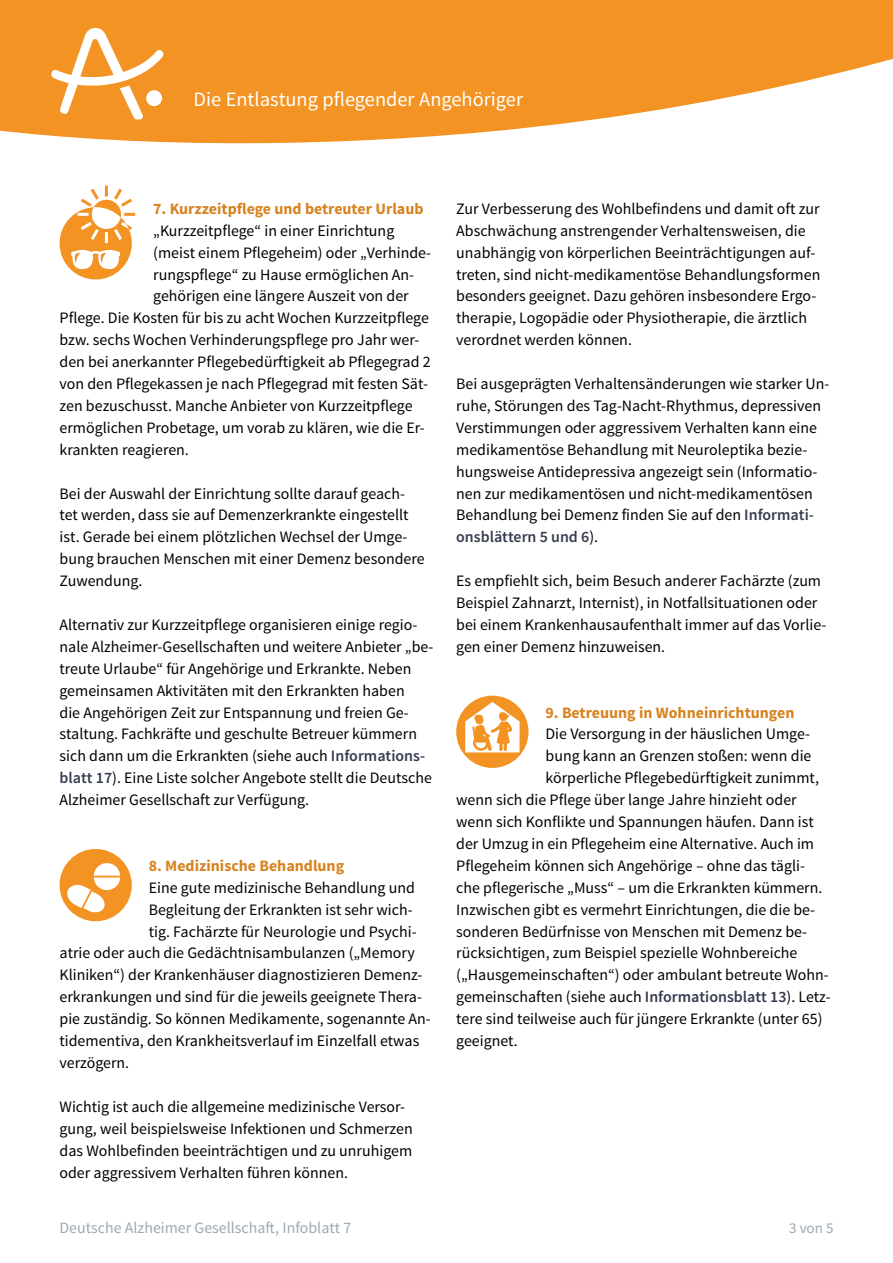
<style>
.page{position:relative;width:893px;height:1263px;background:#fff}
.page>*{position:absolute;margin:0;border:0;box-sizing:border-box;transform-origin:0 0}
.t1{font:20.4px "Source Sans Pro";color:#fff}
.fließtext_ohne-Abstand{font:15.9px/21.9px "Source Sans Pro";color:#000}
.fließtext_ohne_3trenn{font:15.9px "Source Sans Pro";color:#000}
.Zwischenüberschrift_klein_-_doppelter_Ab{font:700 15.9px "Source Sans Pro";color:#d78320}
.t2{font:15.9px "Source Sans Pro";color:#9ca9b1}
.t3{font:15px "Source Sans Pro";color:#9ca9b1}
.s1{font-weight:600;color:#363c50}
</style>
<div class="page">
<svg style="left:0;top:0;width:893px;height:143px;fill:#f39323"></svg>
<svg style="left:51px;top:28px;width:112px;height:92px"></svg>
<div style="left:60px;top:207px;width:72px;height:72px;background:#f39323;border-radius:50%"></div>
<svg style="left:77px;top:185px;width:58px;height:58px"></svg>
<hr style="left:78px;top:213px;width:28px;height:3px;background:#fff">
<svg style="left:71px;top:250px;width:49px;height:19px"></svg>
<div style="left:60px;top:849px;width:72px;height:72px;background:#f39323;border-radius:50%"></div>
<svg style="left:67px;top:863px;width:53px;height:50px"></svg>
<div style="left:456px;top:696px;width:72px;height:72px;background:#f39323;border-radius:50%"></div>
<svg style="left:465px;top:702px;width:55px;height:50px"></svg>
<p class="t1" style="left:193px;top:87px;width:331px">Die Entlastung pflegender Angehöriger</p>
<p class="Zwischenüberschrift_klein_-_doppelter_Ab" style="left:153px;top:198px;width:272px">7. Kurzzeitpflege und betreuter Urlaub</p>
<p class="fließtext_ohne_3trenn" style="left:153px;top:221px;width:243px">„Kurzzeitpflege“ in einer Einrichtung</p>
<p class="fließtext_ohne_3trenn" style="left:153px;top:242px;width:279px">(meist einem Pflegeheim) oder „Verhinde-</p>
<p class="fließtext_ohne_3trenn" style="left:153px;top:264px;width:262px">rungspflege“ zu Hause ermöglichen An-</p>
<p class="fließtext_ohne_3trenn" style="left:153px;top:286px;width:257px">gehörigen eine längere Auszeit von der</p>
<p class="fließtext_ohne_3trenn" style="left:60px;top:308px;width:371px">Pflege. Die Kosten für bis zu acht Wochen Kurzzeitpflege</p>
<p class="fließtext_ohne_3trenn" style="left:60px;top:330px;width:362px">bzw. sechs Wochen Verhinderungspflege pro Jahr wer-</p>
<p class="fließtext_ohne_3trenn" style="left:60px;top:352px;width:373px">den bei anerkannter Pflegebedürftigkeit ab Pflegegrad 2</p>
<p class="fließtext_ohne_3trenn" style="left:60px;top:374px;width:370px">von den Pflegekassen je nach Pflegegrad mit festen Sät-</p>
<p class="fließtext_ohne_3trenn" style="left:60px;top:396px;width:355px">zen bezuschusst. Manche Anbieter von Kurzzeitpflege</p>
<p class="fließtext_ohne_3trenn" style="left:60px;top:418px;width:367px">ermöglichen Probetage, um vorab zu klären, wie die Er-</p>
<p class="fließtext_ohne_3trenn" style="left:60px;top:440px;width:131px">krankten reagieren.</p>
<p class="fließtext_ohne-Abstand" style="left:60px;top:483px;width:367px">Bei der Auswahl der Einrichtung sollte darauf geach&shy;tet werden, dass sie auf Demenzerkrankte eingestellt ist. Gerade bei einem plötzlichen Wechsel der Umge&shy;bung brauchen Menschen mit einer Demenz besondere Zuwendung.</p>
<p class="fließtext_ohne-Abstand" style="left:60px;top:614px;width:375px">Alternativ zur Kurzzeitpflege organisieren einige regio&shy;nale Alzheimer-Gesellschaften und weitere Anbieter „be&shy;treute Urlaube“ für Angehörige und Erkrankte. Neben gemeinsamen Aktivitäten mit den Erkrankten haben<br>die Angehörigen Zeit zur Entspannung und freien Ge&shy;staltung. Fachkräfte und geschulte Betreuer kümmern sich dann um die Erkrankten (siehe auch <span class="s1">Informations&shy;blatt 17</span>). Eine Liste solcher Angebote stellt die Deutsche Alzheimer Gesellschaft zur Verfügung.</p>
<p class="Zwischenüberschrift_klein_-_doppelter_Ab" style="left:149px;top:855px;width:197px">8. Medizinische Behandlung</p>
<p class="fließtext_ohne_3trenn" style="left:149px;top:878px;width:268px">Eine gute medizinische Behandlung und</p>
<p class="fließtext_ohne_3trenn" style="left:149px;top:899px;width:265px">Begleitung der Erkrankten ist sehr wich-</p>
<p class="fließtext_ohne_3trenn" style="left:149px;top:921px;width:269px">tig. Fachärzte für Neurologie und Psychi-</p>
<p class="fließtext_ohne_3trenn" style="left:60px;top:943px;width:357px">atrie oder auch die Gedächtnisambulanzen („Memory</p>
<p class="fließtext_ohne_3trenn" style="left:60px;top:965px;width:364px">Kliniken“) der Krankenhäuser diagnostizieren Demenz-</p>
<p class="fließtext_ohne_3trenn" style="left:60px;top:987px;width:364px">erkrankungen und sind für die jeweils geeignete Thera-</p>
<p class="fließtext_ohne_3trenn" style="left:60px;top:1009px;width:373px">pie zuständig. So können Medikamente, sogenannte An-</p>
<p class="fließtext_ohne_3trenn" style="left:60px;top:1031px;width:361px">tidementiva, den Krankheitsverlauf im Einzelfall etwas</p>
<p class="fließtext_ohne_3trenn" style="left:60px;top:1053px;width:71px">verzögern.</p>
<p class="fließtext_ohne-Abstand" style="left:60px;top:1096px;width:355px">Wichtig ist auch die allgemeine medizinische Versor&shy;gung, weil beispielsweise Infektionen und Schmerzen das Wohlbefinden beeinträchtigen und zu unruhigem oder aggressivem Verhalten führen können.</p>
<p class="fließtext_ohne-Abstand" style="left:456px;top:198px;width:366px">Zur Verbesserung des Wohlbefindens und damit oft zur Abschwächung anstrengender Verhaltensweisen, die unabhängig von körperlichen Beeinträchtigungen auf&shy;treten, sind nicht-medikamentöse Behandlungsformen besonders geeignet. Dazu gehören insbesondere Ergo&shy;therapie, Logopädie oder Physiotherapie, die ärztlich verordnet werden können.</p>
<p class="fließtext_ohne-Abstand" style="left:456px;top:373px;width:375px">Bei ausgeprägten Verhaltensänderungen wie starker Un&shy;ruhe, Störungen des Tag-Nacht-Rhythmus, depressiven Verstimmungen oder aggressivem Verhalten kann eine medikamentöse Behandlung mit Neuroleptika bezie&shy;hungsweise Antidepressiva angezeigt sein (Informatio&shy;nen zur medikamentösen und nicht-medikamentösen Behandlung bei Demenz finden Sie auf den <span class="s1">Informati&shy;onsblättern 5 und 6</span>).</p>
<p class="fließtext_ohne-Abstand" style="left:456px;top:570px;width:372px">Es empfiehlt sich, beim Besuch anderer Fachärzte (zum Beispiel Zahnarzt, Internist), in Notfallsituationen oder bei einem Krankenhausaufenthalt immer auf das Vorlie&shy;gen einer Demenz hinzuweisen.</p>
<p class="Zwischenüberschrift_klein_-_doppelter_Ab" style="left:545px;top:702px;width:250px">9. Betreuung in Wohneinrichtungen</p>
<p class="fließtext_ohne_3trenn" style="left:545px;top:724px;width:266px">Die Versorgung in der häuslichen Umge-</p>
<p class="fließtext_ohne_3trenn" style="left:545px;top:746px;width:267px">bung kann an Grenzen stoßen: wenn die</p>
<p class="fließtext_ohne_3trenn" style="left:545px;top:768px;width:275px">körperliche Pflegebedürftigkeit zunimmt,</p>
<p class="fließtext_ohne_3trenn" style="left:456px;top:790px;width:342px">wenn sich die Pflege über lange Jahre hinzieht oder</p>
<p class="fließtext_ohne_3trenn" style="left:456px;top:812px;width:359px">wenn sich Konflikte und Spannungen häufen. Dann ist</p>
<p class="fließtext_ohne_3trenn" style="left:456px;top:834px;width:359px">der Umzug in ein Pflegeheim eine Alternative. Auch im</p>
<p class="fließtext_ohne_3trenn" style="left:456px;top:856px;width:350px">Pflegeheim können sich Angehörige – ohne das tägli-</p>
<p class="fließtext_ohne_3trenn" style="left:456px;top:878px;width:368px">che pflegerische „Muss“ – um die Erkrankten kümmern.</p>
<p class="fließtext_ohne_3trenn" style="left:456px;top:899px;width:360px">Inzwischen gibt es vermehrt Einrichtungen, die die be-</p>
<p class="fließtext_ohne_3trenn" style="left:456px;top:921px;width:352px">sonderen Bedürfnisse von Menschen mit Demenz be-</p>
<p class="fließtext_ohne_3trenn" style="left:456px;top:943px;width:343px">rücksichtigen, zum Beispiel spezielle Wohnbereiche</p>
<p class="fließtext_ohne_3trenn" style="left:456px;top:965px;width:374px">(„Hausgemeinschaften“) oder ambulant betreute Wohn-</p>
<p class="fließtext_ohne_3trenn" style="left:456px;top:987px;width:376px">gemeinschaften (siehe auch <span class="s1">Informationsblatt 13</span>). Letz-</p>
<p class="fließtext_ohne_3trenn" style="left:456px;top:1009px;width:368px">tere sind teilweise auch für jüngere Erkrankte (unter 65)</p>
<p class="fließtext_ohne_3trenn" style="left:456px;top:1031px;width:63px">geeignet.</p>
<p class="t2" style="left:60px;top:1218px;width:293px">Deutsche Alzheimer Gesellschaft, Infoblatt 7</p>
<p class="t3" style="left:789px;top:1219px;width:46px">3 von 5</p>
</div>
